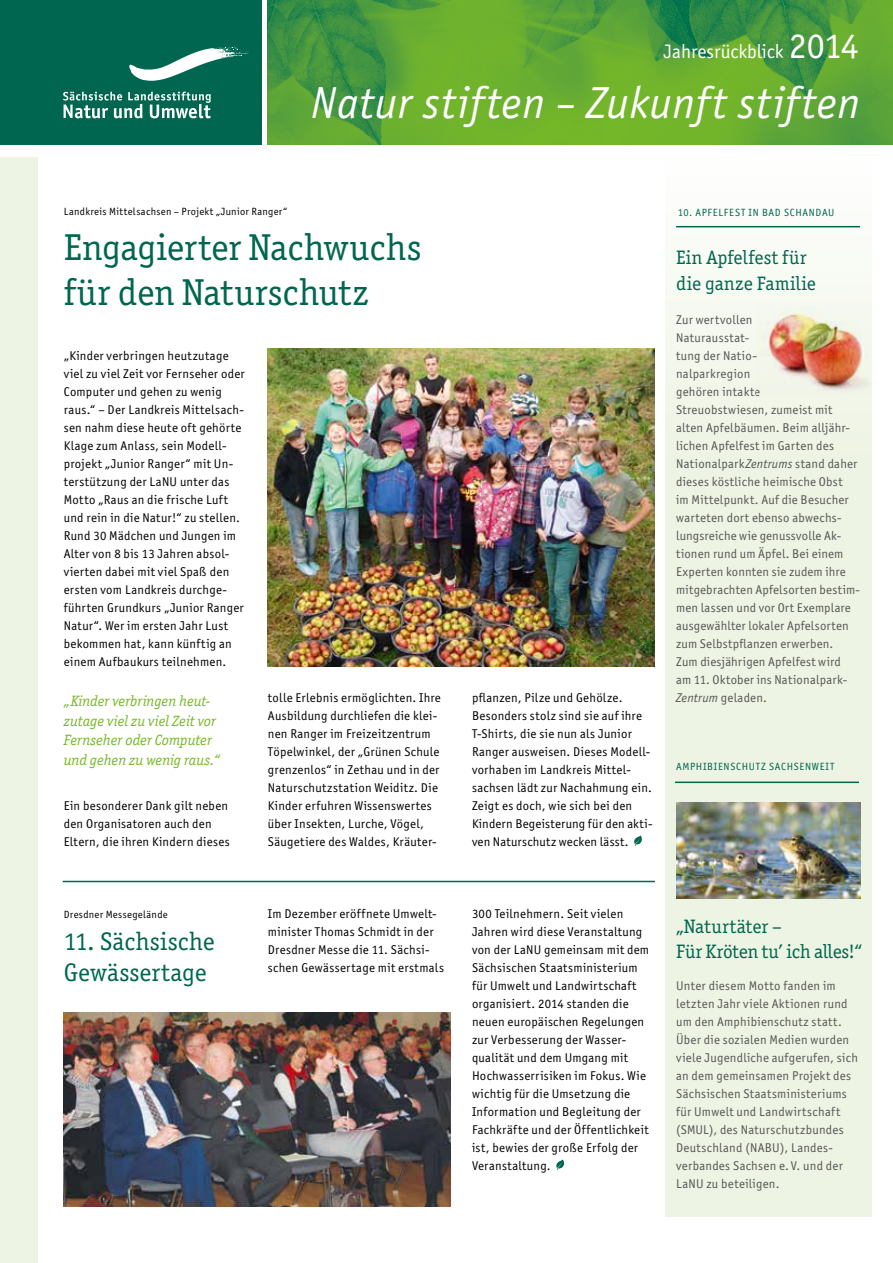
<style>
.page{position:relative;width:893px;height:1263px;background:#fff}
.page>*{position:absolute;margin:0;border:0;box-sizing:border-box;transform-origin:0 0}
.t1{font:italic 45px "Officina San ITC";letter-spacing:.02em;color:#fff}
.t2{font:37.5px/45px "Officina Ser ITC Book OS";letter-spacing:.005em;color:#006650}
.t3{font:25.5px/31.5px "Officina Ser ITC";letter-spacing:.01em;color:#006650}
.t4{font:19.5px/25.5px "Officina Ser ITC";letter-spacing:.01em;color:#006650}
.t5{font:19.5px "Officina San ITC";color:#fff}
.t6{font:italic 15px/19.5px "Officina Ser ITC";color:#76b828}
.t7{font:12.75px/18px "Officina San ITC";letter-spacing:.025em;color:#000}
.t8{font:12.75px/18px "Officina San ITC";letter-spacing:.02em;color:#565656}
.t9{font:10.5px "Officina San ITC";letter-spacing:.03em;color:#000}
.t10{font:10.5px "Officina San ITC";letter-spacing:.07em;color:#006650}
.s1{font-size:36px}
.s2{font-style:italic}
</style>
<div class="page">
<img style="left:268px;top:349px;width:387px;height:317px">
<img style="left:64px;top:1013px;width:387px;height:193px">
<div style="left:665px;top:158px;width:207px;height:1058px;background:linear-gradient(to bottom,#f6f9f0,#eaf2dd)"></div>
<img style="left:268px;top:0;width:625px;height:144px">
<div style="left:0;top:0;width:261px;height:144px;background:#006650"></div>
<img style="left:676px;top:802px;width:184px;height:96px">
<svg style="left:129px;top:47px;width:120px;height:34px"></svg>
<svg style="left:63px;top:92px;width:148px;height:26px"></svg>
<hr style="left:676px;top:226px;width:184px;height:1px;background:#006650">
<hr style="left:675px;top:781px;width:184px;height:2px;background:#006650">
<hr style="left:63px;top:881px;width:592px;height:1px;background:#006650">
<div style="left:0;top:158px;width:37px;height:1105px;background:#eef4e3"></div>
<svg style="left:757px;top:396px;width:115px;height:3px"></svg>
<img style="left:757px;top:306px;width:115px;height:90px">
<svg style="left:634px;top:835px;width:8px;height:11px"></svg>
<svg style="left:556px;top:1159px;width:8px;height:11px"></svg>
<h3 class="t5" style="left:663px;top:40px;width:197px">Jahresrückblick <span class="s1">2014</span></h3>
<h1 class="t1" style="left:311px;top:77px;width:550px">Natur stiften – Zukunft stiften</h1>
<p class="t9" style="left:64px;top:206px;width:225px">Landkreis Mittelsachsen – Projekt „Junior Ranger“</p>
<h2 class="t2" style="left:64px;top:225px;width:359px">Engagierter Nachwuchs für den Naturschutz</h2>
<p class="t7" style="left:64px;top:347px;width:183px">„Kinder verbringen heutzutage viel zu viel Zeit vor Fernseher oder<br>Computer und gehen zu wenig raus.“ – Der Landkreis Mittelsach&shy;sen nahm diese heute oft gehörte<br>Klage zum Anlass, sein Modell&shy;projekt „Junior Ranger“ mit Un&shy;terstützung der LaNU unter das<br>Motto „Raus an die frische Luft und rein in die Natur!“ zu stellen.<br>Rund 30 Mädchen und Jungen im<br>Alter von 8 bis 13 Jahren absol&shy;vierten dabei mit viel Spaß den ersten vom Landkreis durchge&shy;führten Grundkurs „Junior Ranger<br>Natur“. Wer im ersten Jahr Lust bekommen hat, kann künftig an einem Aufbaukurs teilnehmen.</p>
<p class="t6" style="left:64px;top:691px;width:158px">„Kinder verbringen heut&shy;zutage viel zu viel Zeit vor<br>Fernseher oder Computer und gehen zu wenig raus.“</p>
<p class="t7" style="left:472px;top:689px;width:182px">pflanzen, Pilze und Gehölze.<br>Besonders stolz sind sie auf ihre<br>T-Shirts, die sie nun als Junior<br>Ranger ausweisen. Dieses Modell&shy;vorhaben im Landkreis Mittel&shy;sachsen lädt zur Nachahmung ein.<br>Zeigt es doch, wie sich bei den<br>Kindern Begeisterung für den akti&shy;ven Naturschutz wecken lässt.</p>
<p class="t7" style="left:268px;top:689px;width:174px">tolle Erlebnis ermöglichten. Ihre<br>Ausbildung durchliefen die klei&shy;nen Ranger im Freizeitzentrum<br>Töpelwinkel, der „Grünen Schule grenzenlos“ in Zethau und in der<br>Naturschutzstation Weiditz. Die<br>Kinder erfuhren Wissenswertes über Insekten, Lurche, Vögel,<br>Säugetiere des Waldes, Kräuter-</p>
<p class="t7" style="left:64px;top:797px;width:168px">Ein besonderer Dank gilt neben den Organisatoren auch den<br>Eltern, die ihren Kindern dieses</p>
<p class="t10" style="left:678px;top:206px;width:158px">10. APFELFEST IN BAD SCHANDAU</p>
<h3 class="t4" style="left:676px;top:245px;width:141px">Ein Apfelfest für die ganze Familie</h3>
<p class="t8" style="left:676px;top:311px;width:185px">Zur wertvollen<br>Naturausstat-<br>tung der Natio-<br>nalparkregion<br>gehören intakte<br>Streuobstwiesen, zumeist mit alten Apfelbäumen. Beim alljähr&shy;lichen Apfelfest im Garten des<br>Nationalpark<span class="s2">Zentrums</span> stand daher dieses köstliche heimische Obst<br>im Mittelpunkt. Auf die Besucher warteten dort ebenso abwechs&shy;lungsreiche wie genussvolle Ak&shy;tionen rund um Äpfel. Bei einem<br>Experten konnten sie zudem ihre mitgebrachten Apfelsorten bestim&shy;men lassen und vor Ort Exemplare ausgewählter lokaler Apfelsorten zum Selbstpflanzen erwerben.<br>Zum diesjährigen Apfelfest wird<br>am 11. Oktober ins Nationalpark-<br><span class="s2">Zentrum</span> geladen.</p>
<p class="t10" style="left:676px;top:761px;width:160px">AMPHIBIENSCHUTZ SACHSENWEIT</p>
<p class="t9" style="left:64px;top:908px;width:105px">Dresdner Messegelände</p>
<h3 class="t3" style="left:64px;top:925px;width:152px">11. Sächsische<br>Gewässertage</h3>
<p class="t7" style="left:268px;top:905px;width:178px">Im Dezember eröffnete Umwelt&shy;minister Thomas Schmidt in der<br>Dresdner Messe die 11. Sächsi&shy;schen Gewässertage mit erstmals</p>
<p class="t7" style="left:472px;top:905px;width:179px">300 Teilnehmern. Seit vielen<br>Jahren wird diese Veranstaltung von der LaNU gemeinsam mit dem<br>Sächsischen Staatsministerium für Umwelt und Landwirtschaft organisiert. 2014 standen die neuen europäischen Regelungen zur Verbesserung der Wasser&shy;qualität und dem Umgang mit<br>Hochwasserrisiken im Fokus. Wie wichtig für die Umsetzung die<br>Information und Begleitung der<br>Fachkräfte und der Öffentlichkeit ist, bewies der große Erfolg der<br>Veranstaltung.</p>
<h3 class="t4" style="left:676px;top:913px;width:187px">„Naturtäter –<br>Für Kröten tu’ ich alles!“</h3>
<p class="t8" style="left:676px;top:977px;width:183px">Unter diesem Motto fanden im letzten Jahr viele Aktionen rund um den Amphibienschutz statt.<br>Über die sozialen Medien wurden viele Jugendliche aufgerufen, sich an dem gemeinsamen Projekt des<br>Sächsischen Staatsministeriums für Umwelt und Landwirtschaft (SMUL), des Naturschutzbundes<br>Deutschland (NABU), Landes&shy;verbandes Sachsen e. V. und der<br>LaNU zu beteiligen.</p>
</div>
